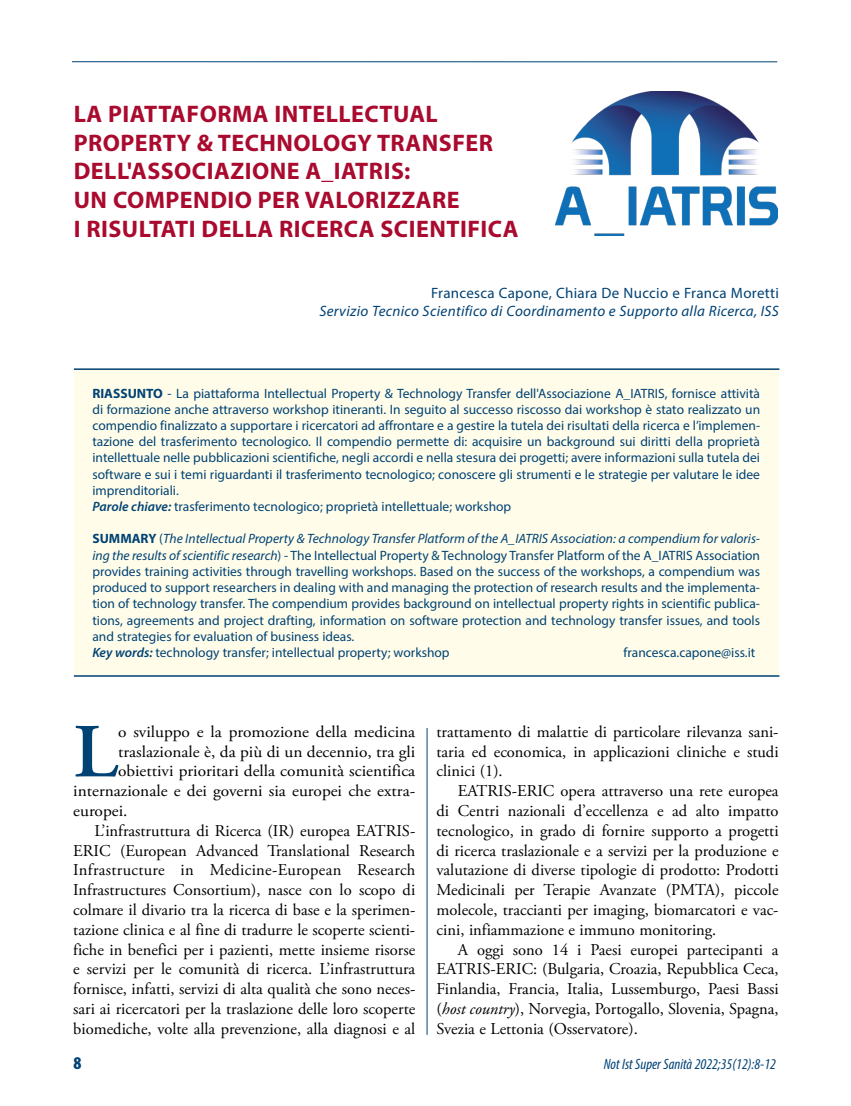
<style>
.page{position:relative;width:851px;height:1106px;background:#fff}
.page>*{position:absolute;margin:0;border:0;box-sizing:border-box;transform-origin:0 0}
.t1{font:600 76.2px "Adobe Garamond Pro";color:#004274;scale:1.05 1}
.t2{font:700 24px/28.8px "Myriad Pro";letter-spacing:.02em;color:#a90a2e}
.t3{font:900 condensed 18px "Myriad Pro";color:#004274}
.t4{font:16.5px/19.8px "Adobe Garamond Pro";color:#000;text-align:justify}
.t5{font:16.5px "Adobe Garamond Pro";color:#000;scale:1.05 1}
.t6{font:16.5px "Adobe Garamond Pro";letter-spacing:.02em;color:#000}
.t7{font:italic 15px "Myriad Pro";letter-spacing:.02em;color:#004274}
.t8{font:15px "Myriad Pro";letter-spacing:.02em;color:#004274}
.t9{font:italic condensed 15px "Myriad Pro";color:#004274}
.t10{font:13.5px/16.2px "Myriad Pro";color:#004274}
.s1{font-weight:700}
.s2{font-weight:600;font-style:italic}
.s3{font-style:italic}
</style>
<div class="page">
<hr style="left:72px;top:61px;width:705px;height:1px;background:#004274">
<div style="left:74px;top:368px;width:704px;height:308px;background:#fffdea"></div>
<hr style="left:74px;top:368px;width:705px;height:2px;background:#004274">
<hr style="left:74px;top:675px;width:705px;height:1px;background:#004274">
<img style="left:555px;top:91px;width:222px;height:144px">
<hr style="left:426px;top:728px;width:1px;height:306px;background:#004274">
<h2 class="t2" style="left:74px;top:98px;width:446px">LA PIATTAFORMA INTELLECTUAL<br>PROPERTY &amp; TECHNOLOGY TRANSFER<br>DELL'ASSOCIAZIONE A_IATRIS:<br>UN COMPENDIO PER VALORIZZARE<br>I RISULTATI DELLA RICERCA SCIENTIFICA</h2>
<p class="t8" style="left:431px;top:284px;width:349px">Francesca Capone, Chiara De Nuccio e Franca Moretti</p>
<p class="t7" style="left:319px;top:302px;width:461px">Servizio Tecnico Scientifico di Coordinamento e Supporto alla Ricerca, ISS</p>
<p class="t10" style="left:92px;top:385px;width:669px"><span class="s1">RIASSUNTO</span> - La piattaforma Intellectual Property &amp; Technology Transfer dell'Associazione A_IATRIS, fornisce attività di formazione anche attraverso workshop itineranti. In seguito al successo riscosso dai workshop è stato realizzato un compendio finalizzato a supportare i ricercatori ad affrontare e a gestire la tutela dei risultati della ricerca e l’implemen&shy;tazione del trasferimento tecnologico. Il compendio permette di: acquisire un background sui diritti della proprietà intellettuale nelle pubblicazioni scientifiche, negli accordi e nella stesura dei progetti; avere informazioni sulla tutela dei software e sui i temi riguardanti il trasferimento tecnologico; conoscere gli strumenti e le strategie per valutare le idee imprenditoriali.<br><span class="s2">Parole chiave:</span> trasferimento tecnologico; proprietà intellettuale; workshop</p>
<p class="t10" style="left:92px;top:530px;width:669px"><span class="s1">SUMMARY</span> (<span class="s3">The Intellectual Property &amp; Technology Transfer Platform of the A_IATRIS Association: a compendium for valoris&shy;ing the results of scientific research</span>) - The Intellectual Property &amp; Technology Transfer Platform of the A_IATRIS Association provides training activities through travelling workshops. Based on the success of the workshops, a compendium was produced to support researchers in dealing with and managing the protection of research results and the implementa&shy;tion of technology transfer. The compendium provides background on intellectual property rights in scientific publica&shy;tions, agreements and project drafting, information on software protection and technology transfer issues, and tools and strategies for evaluation of business ideas.<br><span class="s2">Key words:</span> technology transfer; intellectual property; workshop</p>
<p class="t10" style="left:623px;top:644px;width:133px">francesca.capone@iss.it</p>
<h1 class="t1" style="left:73px;top:708px;width:44px">L</h1>
<p class="t5" style="left:118px;top:721px;width:284px">o sviluppo e la promozione della medicina</p>
<p class="t5" style="left:118px;top:741px;width:284px">traslazionale è, da più di un decennio, tra gli</p>
<p class="t5" style="left:118px;top:761px;width:284px">obiettivi prioritari della comunità scientifica</p>
<p class="t5" style="left:73px;top:781px;width:327px">internazionale e dei governi sia europei che extra-</p>
<p class="t5" style="left:73px;top:800px;width:53px">europei.</p>
<p class="t4" style="left:94px;top:821px;width:322px">L’infrastruttura di Ricerca (IR) europea EATRIS-</p>
<p class="t4" style="left:73px;top:841px;width:343px">ERIC (European Advanced Translational Research</p>
<p class="t6" style="left:73px;top:860px;width:343px">Infrastructure in Medicine-European Research</p>
<p class="t4" style="left:73px;top:880px;width:343px">Infrastructures Consortium), nasce con lo scopo di</p>
<p class="t4" style="left:73px;top:900px;width:343px">colmare il divario tra la ricerca di base e la sperimen-</p>
<p class="t4" style="left:73px;top:920px;width:343px">tazione clinica e al fine di tradurre le scoperte scienti-</p>
<p class="t4" style="left:73px;top:940px;width:343px">fiche in benefici per i pazienti, mette insieme risorse</p>
<p class="t4" style="left:73px;top:959px;width:343px">e servizi per le comunità di ricerca. L’infrastruttura</p>
<p class="t4" style="left:73px;top:979px;width:343px">fornisce, infatti, servizi di alta qualità che sono neces-</p>
<p class="t4" style="left:73px;top:999px;width:343px">sari ai ricercatori per la traslazione delle loro scoperte</p>
<p class="t4" style="left:73px;top:1019px;width:343px">biomediche, volte alla prevenzione, alla diagnosi e al</p>
<p class="t4" style="left:436px;top:722px;width:343px">trattamento di malattie di particolare rilevanza sani&shy;taria ed economica, in applicazioni cliniche e studi clinici (1).</p>
<p class="t4" style="left:436px;top:781px;width:343px;text-indent:21px">EATRIS-ERIC opera attraverso una rete europea di Centri nazionali d’eccellenza e ad alto impatto tecnologico, in grado di fornire supporto a progetti di ricerca traslazionale e a servizi per la produzione e valutazione di diverse tipologie di prodotto: Prodotti Medicinali per Terapie Avanzate (PMTA), piccole molecole, traccianti per imaging, biomarcatori e vac&shy;cini, infiammazione e immuno monitoring.</p>
<p class="t4" style="left:436px;top:940px;width:343px;text-indent:21px">A oggi sono 14 i Paesi europei partecipanti a EATRIS-ERIC: (Bulgaria, Croazia, Repubblica Ceca, Finlandia, Francia, Italia, Lussemburgo, Paesi Bassi (<span class="s3">host country</span>), Norvegia, Portogallo, Slovenia, Spagna, Svezia e Lettonia (Osservatore).</p>
<h3 class="t3" style="left:73px;top:1053px;width:9px">8</h3>
<p class="t9" style="left:603px;top:1055px;width:174px">Not Ist Super Sanità 2022;35(12):8-12</p>
</div>
